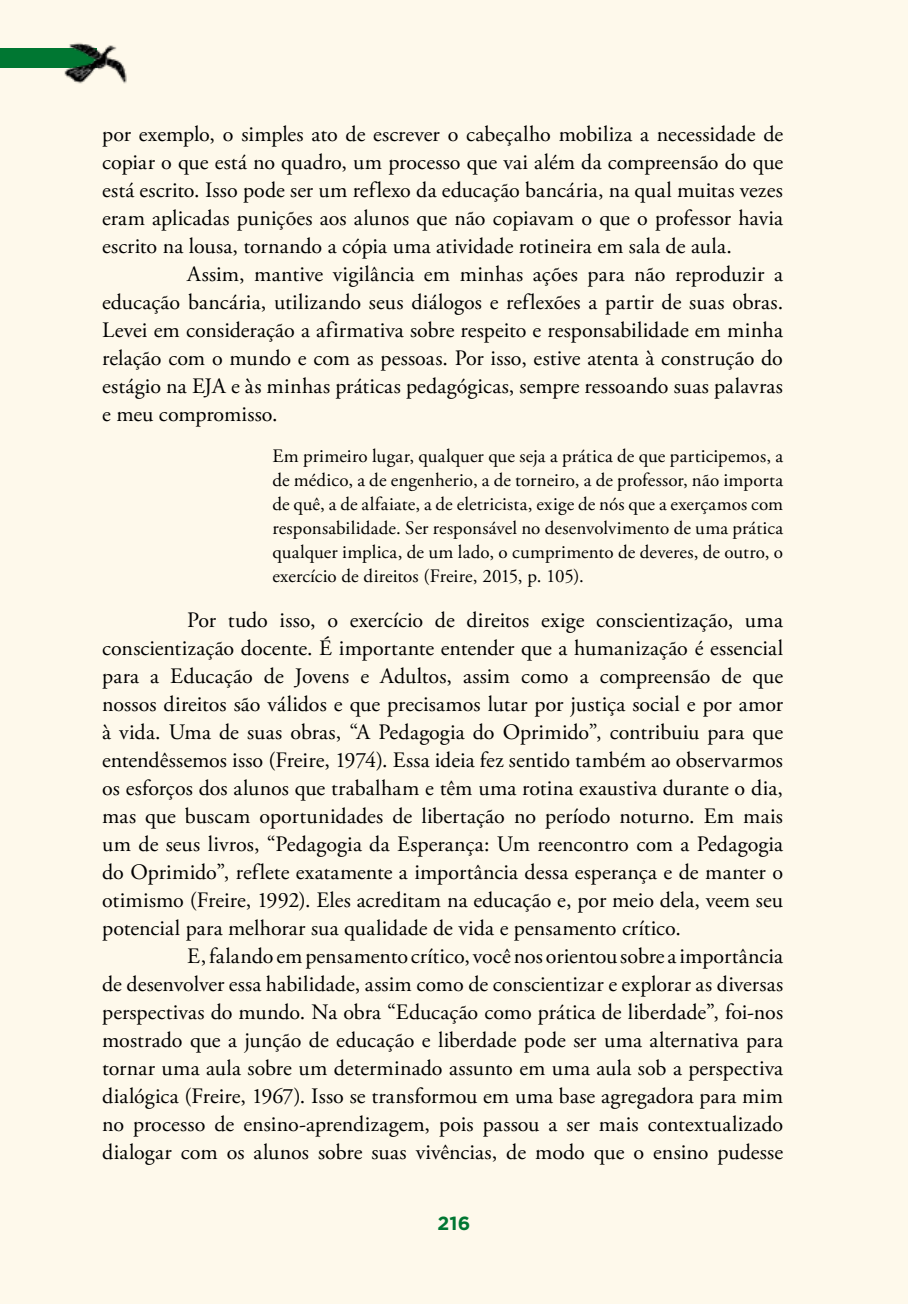
<style>
.page{position:relative;width:908px;height:1304px;background:#fff}
.page>*{position:absolute;margin:0;border:0;box-sizing:border-box;transform-origin:0 0}
.t1{font:22px/28px "Adobe Garamond Pro";color:#000;text-align:justify}
.t2{font:19px/24px "Adobe Garamond Pro";color:#000;text-align:justify}
.t3{font:700 19px "Gotham";color:#007732}
</style>
<div class="page">
<svg style="left:907px;top:0;width:1px;height:1304px"></svg>
<div style="left:0;top:0;width:907px;height:1304px;background:#fef9eb"></div>
<div style="left:0;top:48px;width:96px;height:20px;background:#007732"></div>
<img style="left:50px;top:28px;width:92px;height:67px">
<p class="t1" style="left:102px;top:120px;width:682px">por exemplo, o simples ato de escrever o cabeçalho mobiliza a necessidade de copiar o que está no quadro, um processo que vai além da compreensão do que está escrito. Isso pode ser um reflexo da educação bancária, na qual muitas vezes eram aplicadas punições aos alunos que não copiavam o que o professor havia escrito na lousa, tornando a cópia uma atividade rotineira em sala de aula.</p>
<p class="t1" style="left:102px;top:261px;width:682px;text-indent:85px">Assim, mantive vigilância em minhas ações para não reproduzir a educação bancária, utilizando seus diálogos e reflexões a partir de suas obras.<br>Levei em consideração a afirmativa sobre respeito e responsabilidade em minha relação com o mundo e com as pessoas. Por isso, estive atenta à construção do estágio na EJA e às minhas práticas pedagógicas, sempre ressoando suas palavras e meu compromisso.</p>
<p class="t2" style="left:272px;top:444px;width:512px">Em primeiro lugar, qualquer que seja a prática de que participemos, a de médico, a de engenherio, a de torneiro, a de professor, não importa de quê, a de alfaiate, a de eletricista, exige de nós que a exerçamos com responsabilidade. Ser responsável no desenvolvimento de uma prática qualquer implica, de um lado, o cumprimento de deveres, de outro, o exercício de direitos (Freire, 2015, p. 105).</p>
<p class="t1" style="left:102px;top:606px;width:682px;text-indent:85px">Por tudo isso, o exercício de direitos exige conscientização, uma conscientização docente. É importante entender que a humanização é essencial para a Educação de Jovens e Adultos, assim como a compreensão de que nossos direitos são válidos e que precisamos lutar por justiça social e por amor à vida. Uma de suas obras, “A Pedagogia do Oprimido”, contribuiu para que entendêssemos isso (Freire, 1974). Essa ideia fez sentido também ao observarmos os esforços dos alunos que trabalham e têm uma rotina exaustiva durante o dia, mas que buscam oportunidades de libertação no período noturno. Em mais um de seus livros, “Pedagogia da Esperança: Um reencontro com a Pedagogia do Oprimido”, reflete exatamente a importância dessa esperança e de manter o otimismo (Freire, 1992). Eles acreditam na educação e, por meio dela, veem seu potencial para melhorar sua qualidade de vida e pensamento crítico.</p>
<p class="t1" style="left:102px;top:943px;width:682px;text-indent:85px">E, falando em pensamento crítico, você nos orientou sobre a importância de desenvolver essa habilidade, assim como de conscientizar e explorar as diversas perspectivas do mundo. Na obra “Educação como prática de liberdade”, foi-nos mostrado que a junção de educação e liberdade pode ser uma alternativa para tornar uma aula sobre um determinado assunto em uma aula sob a perspectiva dialógica (Freire, 1967). Isso se transformou em uma base agregadora para mim no processo de ensino-aprendizagem, pois passou a ser mais contextualizado dialogar com os alunos sobre suas vivências, de modo que o ensino pudesse</p>
<p class="t3" style="left:437px;top:1212px;width:34px">216</p>
</div>
